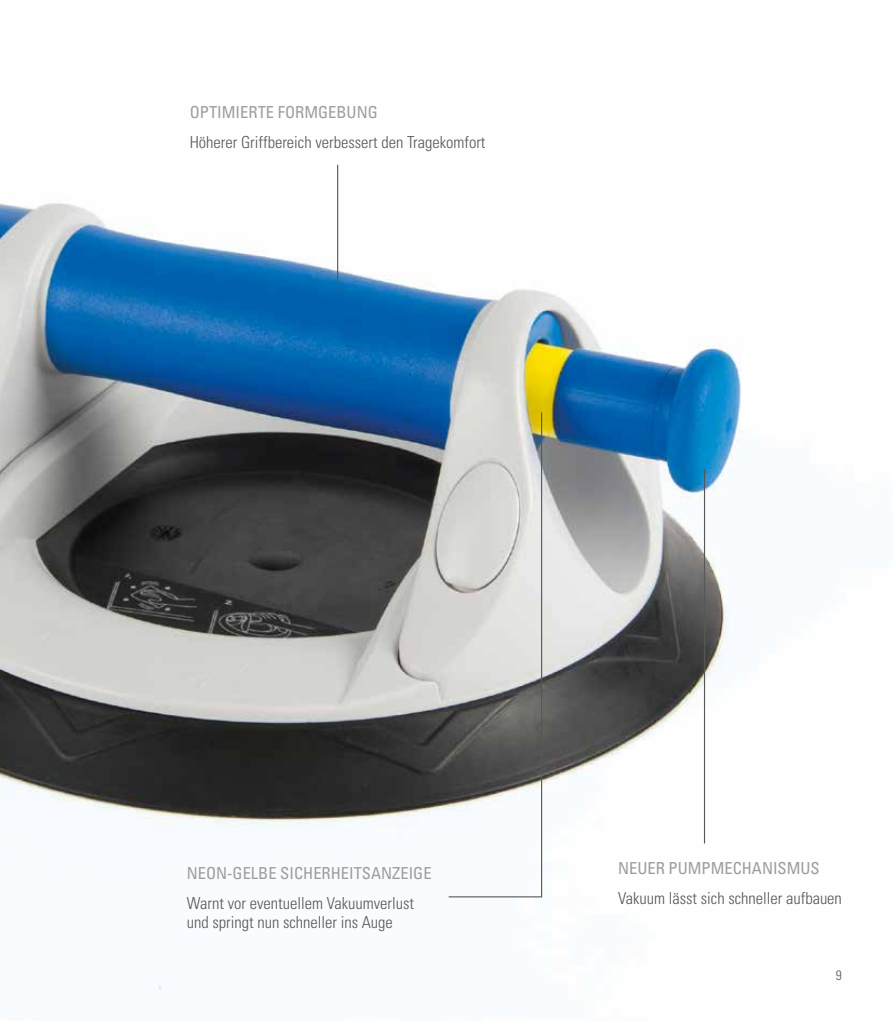
<style>
.page{position:relative;width:893px;height:1021px;background:#fff}
.page>*{position:absolute;margin:0;border:0;box-sizing:border-box;transform-origin:0 0}
.t1{font:300 condensed 16.5px/19.8px "Univers";color:#575756}
.t2{font:condensed 16.5px "Univers";color:#9d9d9c}
.t3{font:300 condensed 13.5px "Univers";color:#575756}
</style>
<div class="page">
<img style="left:0;top:164px;width:741px;height:827px">
<svg style="left:447px;top:411px;width:96px;height:487px"></svg>
<hr style="left:337px;top:165px;width:1px;height:127px;background:#575756">
<hr style="left:704px;top:469px;width:1px;height:374px;background:#575756">
<p class="t2" style="left:190px;top:102px;width:189px">OPTIMIERTE FORMGEBUNG</p>
<p class="t1" style="left:190px;top:132px;width:297px">Höherer Griffbereich verbessert den Tragekomfort</p>
<p class="t2" style="left:187px;top:862px;width:246px">NEON-GELBE SICHERHEITSANZEIGE</p>
<p class="t1" style="left:187px;top:892px;width:229px">Warnt vor eventuellem Vakuumverlust und springt nun schneller ins Auge</p>
<p class="t2" style="left:618px;top:857px;width:203px">NEUER PUMPMECHANISMUS</p>
<p class="t1" style="left:618px;top:888px;width:225px">Vakuum lässt sich schneller aufbauen</p>
<p class="t3" style="left:836px;top:967px;width:7px">9</p>
</div>
